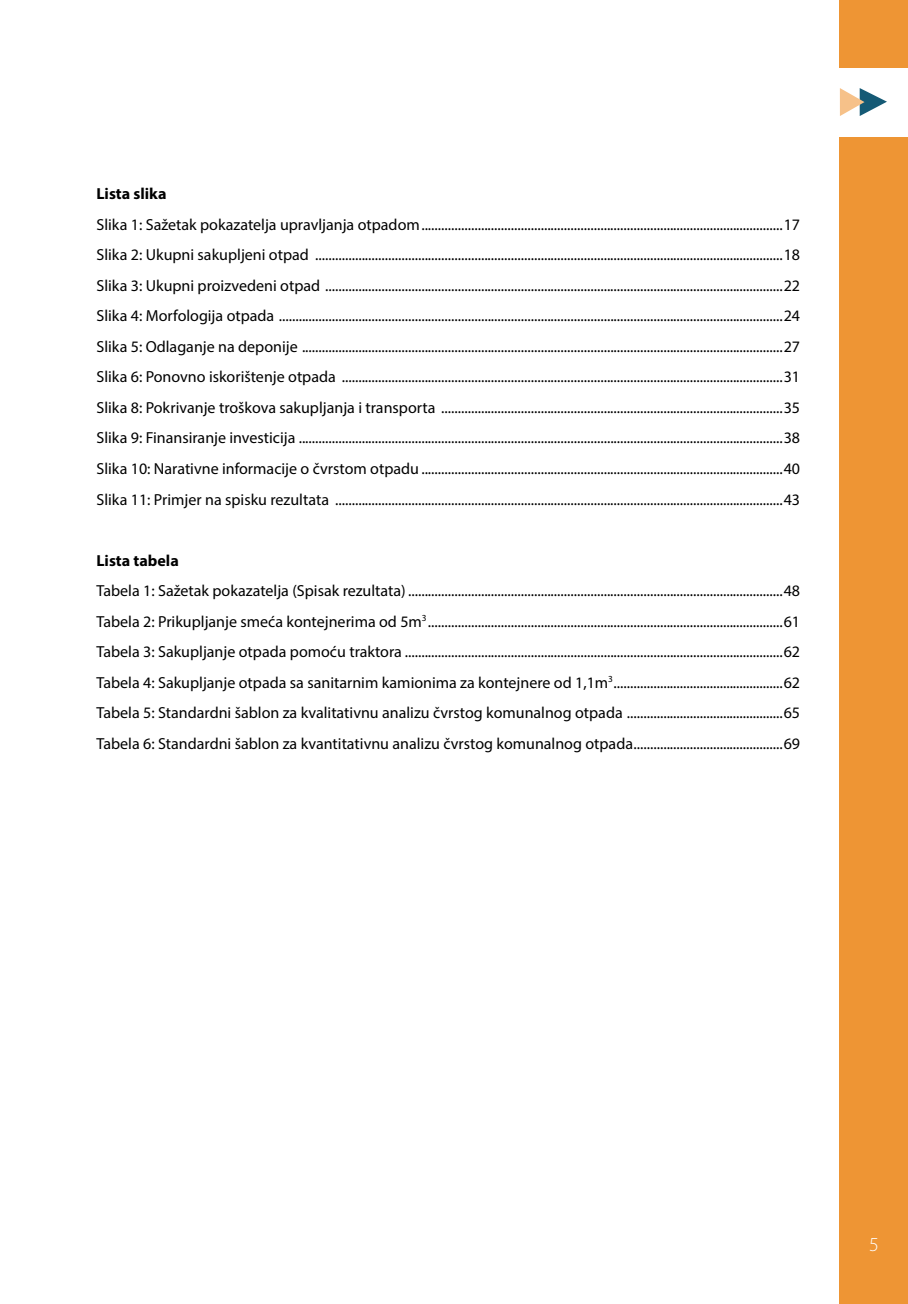
<style>
.page{position:relative;width:908px;height:1304px;background:#fff}
.page>*{position:absolute;margin:0;border:0;box-sizing:border-box;transform-origin:0 0}
.t1{font:300 20px "Myriad Pro";color:#fff}
.t2{font:16px/30.6px "Myriad Pro";color:#000;text-align:justify}
.t3{font:700 16px "Myriad Pro";color:#000}
</style>
<div class="page">
<div style="left:839px;top:0;width:68px;height:1304px;background:#ee9534"></div>
<div style="left:824px;top:68px;width:83px;height:68px;background:#fff"></div>
<svg style="left:839px;top:88px;width:47px;height:28px"></svg>
<p class="t3" style="left:96px;top:183px;width:71px">Lista slika</p>
<p class="t2" style="left:96px;top:209px;width:704px">Slika 1: Sažetak pokazatelja upravljanja otpadom.............................................................................................................17<br>Slika 2: Ukupni sakupljeni otpad .............................................................................................................................................18<br>Slika 3: Ukupni proizvedeni otpad ..........................................................................................................................................22<br>Slika 4: Morfologija otpada ........................................................................................................................................................24<br>Slika 5: Odlaganje na deponije .................................................................................................................................................27<br>Slika 6: Ponovno iskorištenje otpada .....................................................................................................................................31<br>Slika 8: Pokrivanje troškova sakupljanja i transporta .......................................................................................................35<br>Slika 9: Finansiranje investicija ..................................................................................................................................................38<br>Slika 10: Narativne informacije o čvrstom otpadu .............................................................................................................40<br>Slika 11: Primjer na spisku rezultata .......................................................................................................................................43</p>
<p class="t3" style="left:96px;top:550px;width:84px">Lista tabela</p>
<p class="t2" style="left:96px;top:575px;width:704px">Tabela 1: Sažetak pokazatelja (Spisak rezultata) .................................................................................................................48<br>Tabela 2: Prikupljanje smeća kontejnerima od 5m<sup>3</sup> ...........................................................................................................61<br>Tabela 3: Sakupljanje otpada pomoću traktora ..................................................................................................................62<br>Tabela 4: Sakupljanje otpada sa sanitarnim kamionima za kontejnere od 1,1m<sup>3</sup>...................................................62<br>Tabela 5: Standardni šablon za kvalitativnu analizu čvrstog komunalnog otpada ...............................................65<br>Tabela 6: Standardni šablon za kvantitativnu analizu čvrstog komunalnog otpada.............................................69</p>
<p class="t1" style="left:868px;top:1232px;width:11px">5</p>
</div>
